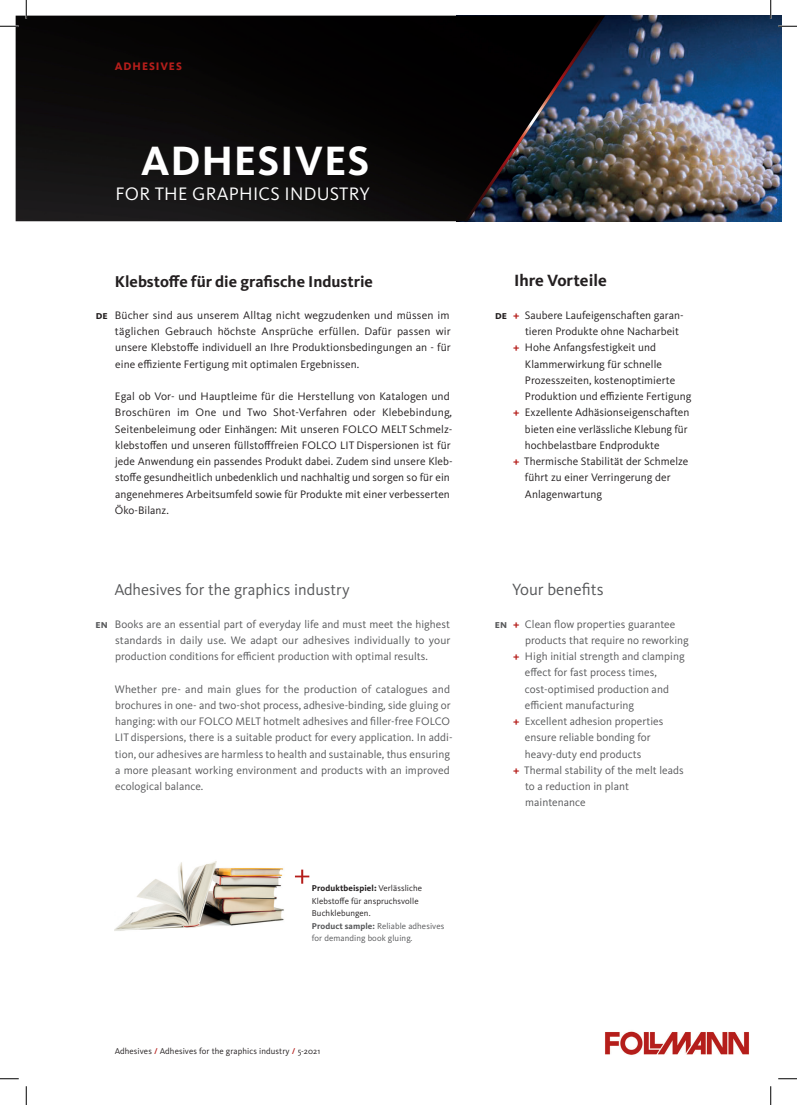
<style>
.page{position:relative;width:797px;height:1105px;background:#fff}
.page>*{position:absolute;margin:0;border:0;box-sizing:border-box;transform-origin:0 0}
.H4_EN{font:700 42.5px "Kievit Pro";letter-spacing:.02em;color:#fff}
.H4_EN-2{font:18.75px "Kievit Pro";letter-spacing:.015em;color:#fff}
.H4_DE{font:700 16.88px "Kievit Pro";color:#231f20}
.Fließtext_____Aufzäh{font:16.88px "Kievit Pro";color:#57585a}
.H4_DE-2{font:700 16.25px "Kievit Pro";color:#231f20}
.H4_EN-3{font:16.25px "Kievit Pro";color:#57585a}
.Fließtext_Block_DE{font:11.25px/16.2px "Kievit Pro";letter-spacing:.005em;color:#231f20}
.Fließtext_Block_EN{font:11.25px/16.2px "Kievit Pro";letter-spacing:.005em;color:#57585a}
.Fließtext_Block_DE-2{font:11.25px/16.2px "Kievit Pro";letter-spacing:.005em;color:#57585a;text-align:justify}
.H5_DE{font:800 11.25px "Kievit Pro";letter-spacing:.08em;color:#b51e1b}
.Länderkennung{font:700 11.25px "Kievit Pro";color:#231f20}
.Länderkennung-2{font:700 11.25px "Kievit Pro";color:#57585a}
.BU_Marginalien_DE{font:8.75px/12.5px "Kievit Pro";letter-spacing:.01em;color:#231f20}
.s1{font-weight:700}
.s2{font-weight:800}
.s3{font-weight:700;color:#57585a}
.s4{color:#57585a}
.s5{font-weight:500;color:#b51e1b}
.s6{font-weight:700;color:#b51e1b}
</style>
<div class="page">
<img style="left:605px;top:16px;width:176px;height:205px">
<img style="left:16px;top:16px;width:447px;height:205px">
<img style="left:463px;top:16px;width:142px;height:206px">
<img style="left:115px;top:861px;width:169px;height:70px">
<img style="left:605px;top:1031px;width:144px;height:24px">
<svg style="left:295px;top:870px;width:14px;height:14px"></svg>
<svg style="left:0;top:25px;width:19px;height:2px"></svg>
<svg style="left:778px;top:25px;width:19px;height:2px"></svg>
<svg style="left:0;top:1078px;width:19px;height:1px"></svg>
<svg style="left:778px;top:1078px;width:19px;height:1px"></svg>
<svg style="left:25px;top:0;width:2px;height:19px"></svg>
<svg style="left:25px;top:1086px;width:2px;height:19px"></svg>
<svg style="left:770px;top:0;width:1px;height:19px"></svg>
<svg style="left:770px;top:1086px;width:1px;height:19px"></svg>
<p class="H5_DE" style="left:115px;top:60px;width:68px">ADHESIVES</p>
<p class="H4_EN" style="left:141px;top:135px;width:230px">ADHESIVES</p>
<p class="H4_EN-2" style="left:115px;top:182px;width:256px">FOR THE GRAPHICS INDUSTRY</p>
<p class="H4_DE-2" style="left:115px;top:271px;width:260px">Klebstoffe für die grafische Industrie</p>
<p class="Fließtext_Block_DE" style="left:115px;top:307px;width:337px;text-align:justify">Bücher sind aus unserem Alltag nicht wegzudenken und müssen im täglichen Gebrauch höchste Ansprüche erfüllen. Dafür passen wir unsere Klebstoffe individuell an Ihre Produktionsbedingungen an - für eine effiziente Fertigung mit optimalen Ergebnissen.</p>
<p class="Fließtext_Block_DE" style="left:115px;top:388px;width:339px">Egal ob Vor- und Hauptleime für die Herstellung von Katalogen und Broschüren im One und Two Shot-Verfahren oder Klebebindung, Seitenbeleimung oder Einhängen: Mit unseren FOLCO MELT Schmelz&shy;klebstoffen und unseren füllstofffreien FOLCO LIT Dispersionen ist für jede Anwendung ein passendes Produkt dabei. Zudem sind unsere Kleb&shy;stoffe gesundheitlich unbedenklich und nachhaltig und sorgen so für ein angenehmeres Arbeitsumfeld sowie für Produkte mit einer verbesserten Öko-Bilanz.</p>
<p class="Länderkennung" style="left:96px;top:308px;width:14px">de</p>
<p class="H4_EN-3" style="left:114px;top:580px;width:237px">Adhesives for the graphics industry</p>
<p class="Fließtext_Block_DE-2" style="left:115px;top:616px;width:337px">Books are an essential part of everyday life and must meet the highest standards in daily use. We adapt our adhesives individually to your production conditions for efficient production with optimal results.</p>
<p class="Fließtext_Block_EN" style="left:115px;top:681px;width:339px">Whether pre- and main glues for the production of catalogues and brochures in one- and two-shot process, adhesive-binding, side gluing or hanging: with our FOLCO MELT hotmelt adhesives and filler-free FOLCO LIT dispersions, there is a suitable product for every application. In addi&shy;tion, our adhesives are harmless to health and sustainable, thus ensuring a more pleasant working environment and products with an improved ecological balance.</p>
<p class="Länderkennung-2" style="left:95px;top:617px;width:14px">en</p>
<p class="BU_Marginalien_DE" style="left:312px;top:882px;width:134px"><span class="s1">Produktbeispiel</span><span class="s2">:</span> Verlässliche<br>Klebstoffe für anspruchsvolle<br>Buchklebungen.<br><span class="s3">Product sample:</span> <span class="s4">Reliable adhesives for demanding book gluing.</span></p>
<p class="BU_Marginalien_DE" style="left:115px;top:1044px;width:207px">Adhesives <span class="s5">/</span> Adhesives for the graphics industry <span class="s5">/</span> 5-2021</p>
<p class="H4_DE" style="left:514px;top:271px;width:94px">Ihre Vorteile</p>
<p class="Fließtext_Block_DE" style="left:525px;top:307px;width:160px;text-indent:-12px"><span class="s6">+</span> Saubere Laufeigenschaften garan&shy;tieren Produkte ohne Nacharbeit</p>
<p class="Fließtext_Block_DE" style="left:525px;top:339px;width:168px;text-indent:-12px"><span class="s6">+</span> Hohe Anfangsfestigkeit und Klammerwirkung für schnelle Prozesszeiten, kostenoptimierte Produktion und effiziente Fertigung</p>
<p class="Fließtext_Block_DE" style="left:525px;top:404px;width:166px;text-indent:-12px"><span class="s6">+</span> Exzellente Adhäsionseigenschaften bieten eine verlässliche Klebung für hochbelastbare Endprodukte</p>
<p class="Fließtext_Block_DE" style="left:525px;top:453px;width:165px;text-indent:-12px"><span class="s6">+</span> Thermische Stabilität der Schmelze führt zu einer Verringerung der<br>Anlagenwartung</p>
<p class="Länderkennung" style="left:495px;top:308px;width:14px">de</p>
<p class="Fließtext_____Aufzäh" style="left:512px;top:579px;width:93px">Your benefits</p>
<p class="Fließtext_Block_EN" style="left:525px;top:616px;width:165px;text-indent:-12px"><span class="s6">+</span> Clean flow properties guarantee products that require no reworking</p>
<p class="Fließtext_Block_EN" style="left:525px;top:648px;width:161px;text-indent:-12px"><span class="s6">+</span> High initial strength and clamping effect for fast process times, cost-optimised production and efficient manufacturing</p>
<p class="Fließtext_Block_EN" style="left:525px;top:713px;width:140px;text-indent:-12px"><span class="s6">+</span> Excellent adhesion properties ensure reliable bonding for heavy-duty end products</p>
<p class="Fließtext_Block_EN" style="left:525px;top:762px;width:160px;text-indent:-12px"><span class="s6">+</span> Thermal stability of the melt leads to a reduction in plant maintenance</p>
<p class="Länderkennung-2" style="left:495px;top:617px;width:14px">en</p>
</div>
